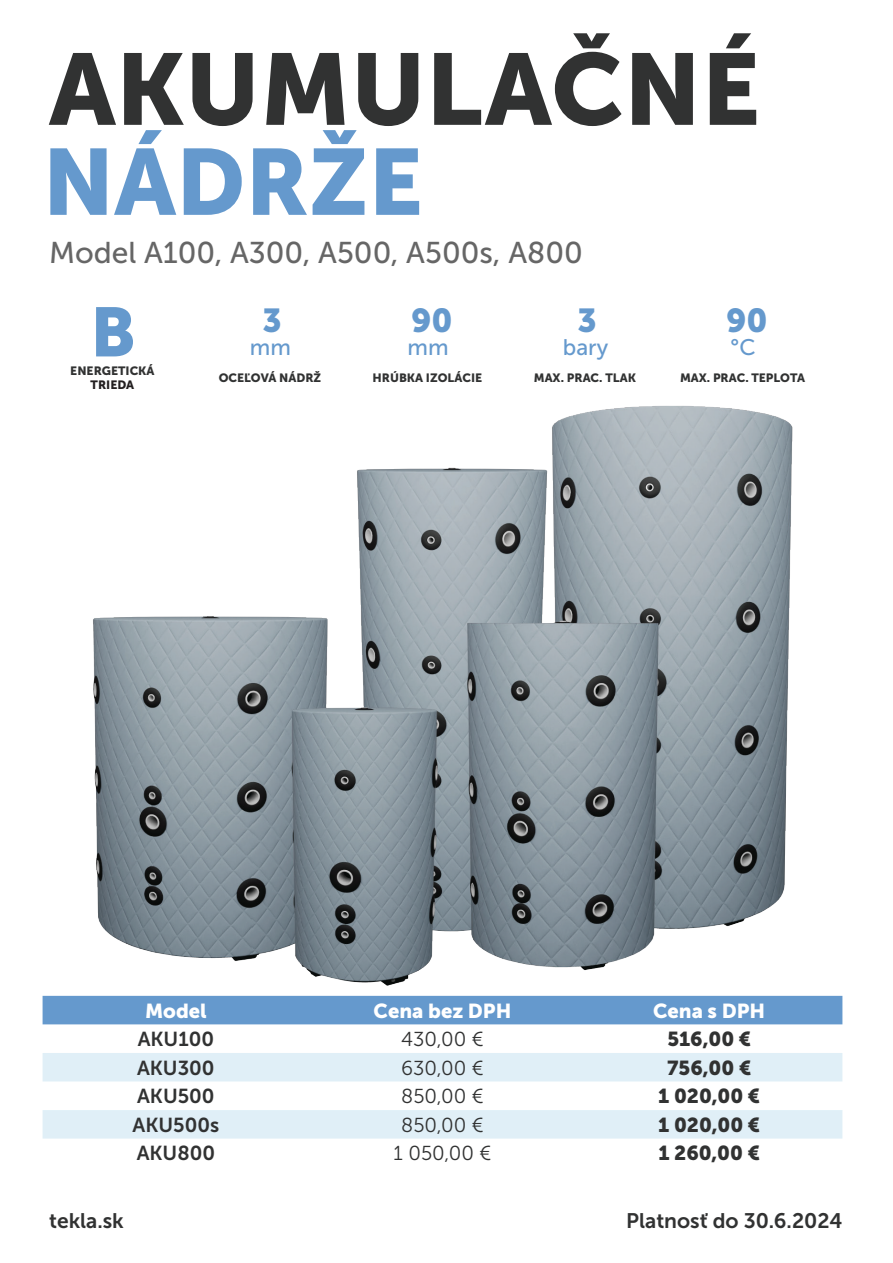
<style>
.page{position:relative;width:893px;height:1263px;background:#fff}
.page>*{position:absolute;margin:0;border:0;box-sizing:border-box;transform-origin:0 0}
.t1{font:100.5px "Museo Sans 900";color:#313232}
.t2{font:93px "Museo Sans 900";color:#6599cd}
.t3{font:69px "Museo Sans 900";color:#6599cd}
.t4{font:33px "Museo Sans 900";color:#6599cd}
.t5{font:30px "Museo Sans 500";color:#666}
.t6{font:22.5px "Museo Sans 500";color:#6599cd}
.t7{font:21px "Museo Sans 700";color:#313232}
.t8{font:20.1px "Museo Sans 900";color:#313232}
.t9{font:20.1px "Museo Sans 300";color:#313232}
.t10{font:20.1px "Museo Sans 700";color:#313232}
.t11{font:20.1px "Museo Sans 900";color:#fff}
.t12{font:12px "Museo Sans 900";color:#313232}
.t13{font:12px "Museo Sans 900";color:#231f20}
</style>
<div class="page">
<img style="left:43px;top:405px;width:800px;height:605px">
<div style="left:43px;top:996px;width:799px;height:28px;background:#6599cd"></div>
<div style="left:43px;top:1053px;width:799px;height:28px;background:#e0eff7"></div>
<div style="left:43px;top:1110px;width:799px;height:28px;background:#e0eff7"></div>
<h1 class="t1" style="left:49px;top:33px;width:713px">AKUMULAČNÉ</h1>
<h2 class="t2" style="left:43px;top:129px;width:382px">NÁDRŽE</h2>
<h3 class="t5" style="left:49px;top:237px;width:535px">Model A100, A300, A500, A500s, A800</h3>
<h3 class="t3" style="left:90px;top:293px;width:47px">B</h3>
<h3 class="t4" style="left:263px;top:302px;width:21px">3</h3>
<h3 class="t4" style="left:411px;top:302px;width:43px">90</h3>
<h3 class="t4" style="left:578px;top:302px;width:21px">3</h3>
<h3 class="t4" style="left:726px;top:302px;width:43px">90</h3>
<h3 class="t6" style="left:250px;top:335px;width:43px">mm</h3>
<h3 class="t6" style="left:407px;top:335px;width:43px">mm</h3>
<h3 class="t6" style="left:563px;top:335px;width:47px">bary</h3>
<h3 class="t6" style="left:731px;top:335px;width:26px">°C</h3>
<p class="t12" style="left:70px;top:363px;width:86px">ENERGETICKÁ</p>
<p class="t13" style="left:91px;top:378px;width:45px">TRIEDA</p>
<p class="t12" style="left:219px;top:371px;width:104px">OCEĽOVÁ NÁDRŽ</p>
<p class="t12" style="left:373px;top:371px;width:111px">HRÚBKA IZOLÁCIE</p>
<p class="t12" style="left:534px;top:371px;width:104px">MAX. PRAC. TLAK</p>
<p class="t12" style="left:680px;top:371px;width:126px">MAX. PRAC. TEPLOTA</p>
<h3 class="t11" style="left:145px;top:999px;width:63px">Model</h3>
<h3 class="t11" style="left:374px;top:999px;width:139px">Cena bez DPH</h3>
<h3 class="t11" style="left:653px;top:999px;width:114px">Cena s DPH</h3>
<h3 class="t10" style="left:138px;top:1028px;width:78px">AKU100</h3>
<h3 class="t9" style="left:401px;top:1028px;width:84px">430,00 €</h3>
<h3 class="t8" style="left:667px;top:1028px;width:85px">516,00 €</h3>
<h3 class="t10" style="left:137px;top:1057px;width:79px">AKU300</h3>
<h3 class="t9" style="left:401px;top:1057px;width:84px">630,00 €</h3>
<h3 class="t8" style="left:667px;top:1056px;width:85px">756,00 €</h3>
<h3 class="t10" style="left:137px;top:1085px;width:79px">AKU500</h3>
<h3 class="t9" style="left:401px;top:1085px;width:84px">850,00 €</h3>
<h3 class="t8" style="left:658px;top:1085px;width:103px">1 020,00 €</h3>
<h3 class="t10" style="left:133px;top:1114px;width:88px">AKU500s</h3>
<h3 class="t9" style="left:401px;top:1114px;width:84px">850,00 €</h3>
<h3 class="t8" style="left:658px;top:1113px;width:103px">1 020,00 €</h3>
<h3 class="t10" style="left:137px;top:1142px;width:80px">AKU800</h3>
<h3 class="t9" style="left:394px;top:1143px;width:99px">1 050,00 €</h3>
<h3 class="t8" style="left:658px;top:1142px;width:103px">1 260,00 €</h3>
<h3 class="t7" style="left:49px;top:1209px;width:76px">tekla.sk</h3>
<h3 class="t7" style="left:626px;top:1209px;width:218px">Platnosť do 30.6.2024</h3>
</div>
